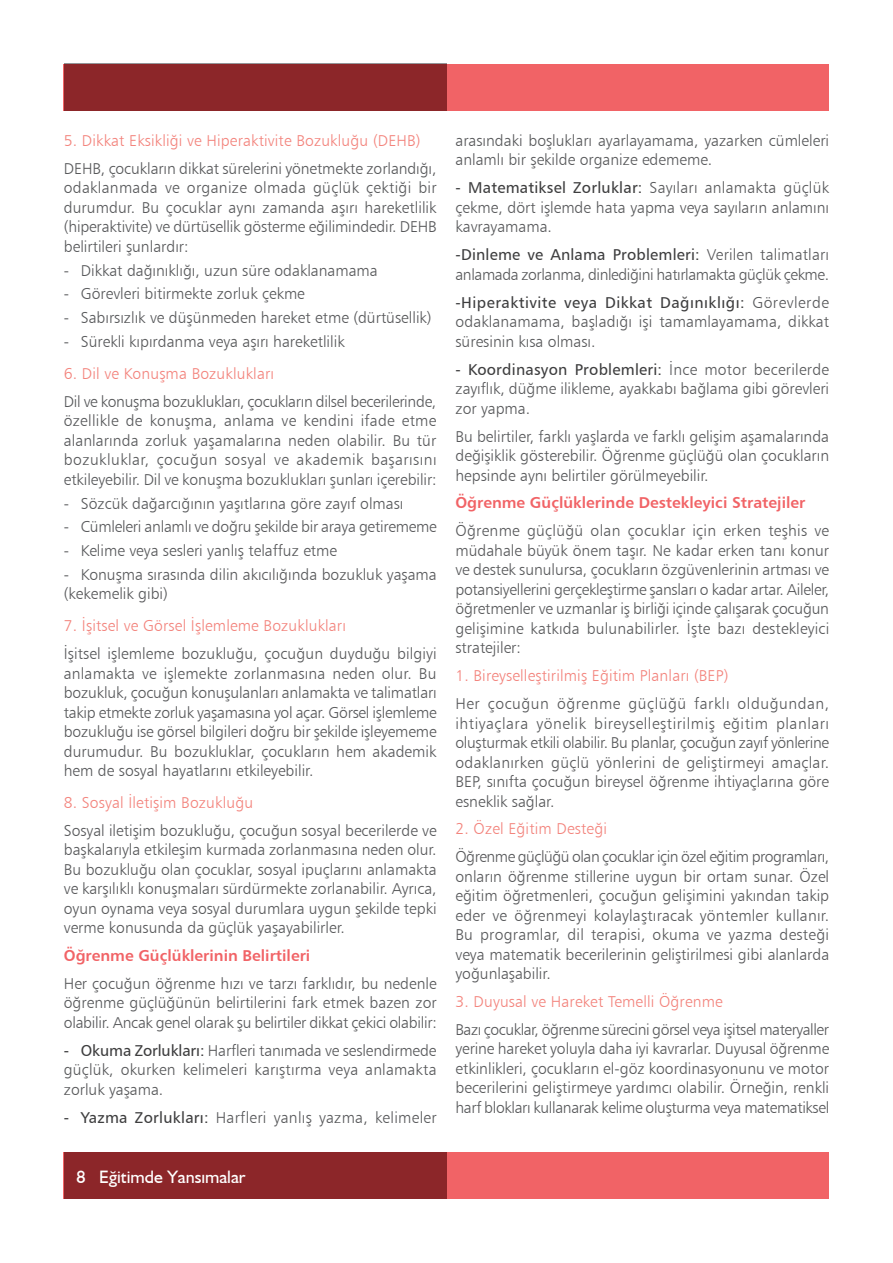
<style>
.page{position:relative;width:893px;height:1263px;background:#fff}
.page>*{position:absolute;margin:0;border:0;box-sizing:border-box;transform-origin:0 0}
.t1{font:18px "Humanist 521 BT";color:#fff}
.t2{font:15.75px/19.5px "Humanist 777 BT Light B";color:#57585a;text-align:justify}
.t3{font:15.75px "Humanist 777 BT Light B";letter-spacing:.01em;color:#f3837c}
.t4{font:15.75px "Humanist 777 BT Roman B";letter-spacing:.015em;color:#3e3e3f}
.t5{font:15.75px "Humanist 777 BT Bold B";color:#f16366}
.t6{font:15.75px "Humanist 777 BT Light B";letter-spacing:-.025em;color:#57585a}
.t7{font:15.75px "Humanist 777 BT Light B";letter-spacing:.02em;color:#57585a}
.s1{font-family:"Humanist 777 BT Roman B";color:#3e3e3f}
.s2{font-family:"Humanist 777 BT Light B";color:#57585a}
</style>
<div class="page">
<div style="left:64px;top:1152px;width:765px;height:47px;background:#f16366"></div>
<div style="left:64px;top:64px;width:765px;height:47px;background:#f16366"></div>
<div style="left:64px;top:1152px;width:382px;height:47px;background:#8c2629"></div>
<div style="left:64px;top:64px;width:382px;height:47px;background:#8c2629"></div>
<p class="t3" style="left:64px;top:131px;width:358px">5. Dikkat Eksikliği ve Hiperaktivite Bozukluğu (DEHB)</p>
<p class="t2" style="left:64px;top:158px;width:374px">DEHB, çocukların dikkat sürelerini yönetmekte zorlandığı, odaklanmada ve organize olmada güçlük çektiği bir durumdur. Bu çocuklar aynı zamanda aşırı hareketlilik (hiperaktivite) ve dürtüsellik gösterme eğilimindedir. DEHB belirtileri şunlardır:</p>
<p class="t2" style="left:64px;top:260px;width:315px">- Dikkat dağınıklığı, uzun süre odaklanamama</p>
<p class="t2" style="left:64px;top:284px;width:243px">- Görevleri bitirmekte zorluk çekme</p>
<p class="t2" style="left:64px;top:308px;width:369px">- Sabırsızlık ve düşünmeden hareket etme (dürtüsellik)</p>
<p class="t2" style="left:64px;top:331px;width:282px">- Sürekli kıpırdanma veya aşırı hareketlilik</p>
<p class="t3" style="left:64px;top:364px;width:212px">6. Dil ve Konuşma Bozuklukları</p>
<p class="t2" style="left:64px;top:391px;width:374px">Dil ve konuşma bozuklukları, çocukların dilsel becerilerinde, özellikle de konuşma, anlama ve kendini ifade etme alanlarında zorluk yaşamalarına neden olabilir. Bu tür bozukluklar, çocuğun sosyal ve akademik başarısını etkileyebilir. Dil ve konuşma bozuklukları şunları içerebilir:</p>
<p class="t2" style="left:64px;top:493px;width:341px">- Sözcük dağarcığının yaşıtlarına göre zayıf olması</p>
<p class="t2" style="left:64px;top:517px;width:375px">- Cümleleri anlamlı ve doğru şekilde bir araya getirememe</p>
<p class="t2" style="left:64px;top:540px;width:275px">- Kelime veya sesleri yanlış telaffuz etme</p>
<p class="t2" style="left:64px;top:564px;width:374px">- Konuşma sırasında dilin akıcılığında bozukluk yaşama (kekemelik gibi)</p>
<p class="t3" style="left:64px;top:616px;width:284px">7. İşitsel ve Görsel İşlemleme Bozuklukları</p>
<p class="t2" style="left:64px;top:644px;width:374px">İşitsel işlemleme bozukluğu, çocuğun duyduğu bilgiyi anlamakta ve işlemekte zorlanmasına neden olur. Bu bozukluk, çocuğun konuşulanları anlamakta ve talimatları takip etmekte zorluk yaşamasına yol açar. Görsel işlemleme bozukluğu ise görsel bilgileri doğru bir şekilde işleyememe durumudur. Bu bozukluklar, çocukların hem akademik hem de sosyal hayatlarını etkileyebilir.</p>
<p class="t3" style="left:64px;top:793px;width:191px">8. Sosyal İletişim Bozukluğu</p>
<p class="t2" style="left:64px;top:820px;width:374px">Sosyal iletişim bozukluğu, çocuğun sosyal becerilerde ve başkalarıyla etkileşim kurmada zorlanmasına neden olur.<br>Bu bozukluğu olan çocuklar, sosyal ipuçlarını anlamakta ve karşılıklı konuşmaları sürdürmekte zorlanabilir. Ayrıca, oyun oynama veya sosyal durumlara uygun şekilde tepki verme konusunda da güçlük yaşayabilirler.</p>
<p class="t5" style="left:64px;top:945px;width:248px">Öğrenme Güçlüklerinin Belirtileri</p>
<p class="t2" style="left:64px;top:973px;width:374px">Her çocuğun öğrenme hızı ve tarzı farklıdır, bu nedenle öğrenme güçlüğünün belirtilerini fark etmek bazen zor olabilir. Ancak genel olarak şu belirtiler dikkat çekici olabilir:</p>
<p class="t2" style="left:64px;top:1040px;width:374px"><span class="s1">- Okuma Zorlukları:</span> Harfleri tanımada ve seslendirmede güçlük, okurken kelimeleri karıştırma veya anlamakta zorluk yaşama.</p>
<p class="t7" style="left:64px;top:1108px;width:374px"><span class="s1">- Yazma Zorlukları:</span> Harfleri yanlış yazma, kelimeler</p>
<p class="t1" style="left:77px;top:1166px;width:171px">8 Eğitimde Yansımalar</p>
<p class="t1" style="left:77px;top:1166px;width:180px">10 Eğ timde Yansımalar</p>
<p class="t2" style="left:455px;top:130px;width:375px">arasındaki boşlukları ayarlayamama, yazarken cümleleri anlamlı bir şekilde organize edememe.</p>
<p class="t4" style="left:455px;top:178px;width:375px">- Matematiksel Zorluklar: <span class="s2">Sayıları anlamakta güçlük</span></p>
<p class="t2" style="left:455px;top:197px;width:375px">çekme, dört işlemde hata yapma veya sayıların anlamını kavrayamama.</p>
<p class="t4" style="left:455px;top:245px;width:375px">-Dinleme ve Anlama Problemleri: <span class="s2">Verilen talimatları</span></p>
<p class="t6" style="left:455px;top:265px;width:375px">anlamada zorlanma, dinlediğini hatırlamakta güçlük çekme.</p>
<p class="t4" style="left:455px;top:293px;width:375px">-Hiperaktivite veya Dikkat Dağınıklığı: <span class="s2">Görevlerde</span></p>
<p class="t2" style="left:455px;top:312px;width:375px">odaklanamama, başladığı işi tamamlayamama, dikkat süresinin kısa olması.</p>
<p class="t4" style="left:455px;top:360px;width:375px">- Koordinasyon Problemleri: <span class="s2">İnce motor becerilerde</span></p>
<p class="t2" style="left:455px;top:379px;width:375px">zayıflık, düğme ilikleme, ayakkabı bağlama gibi görevleri zor yapma.</p>
<p class="t2" style="left:455px;top:426px;width:375px">Bu belirtiler, farklı yaşlarda ve farklı gelişim aşamalarında değişiklik gösterebilir. Öğrenme güçlüğü olan çocukların hepsinde aynı belirtiler görülmeyebilir.</p>
<p class="t5" style="left:455px;top:493px;width:351px">Öğrenme Güçlüklerinde Destekleyici Stratejiler</p>
<p class="t2" style="left:455px;top:521px;width:375px">Öğrenme güçlüğü olan çocuklar için erken teşhis ve müdahale büyük önem taşır. Ne kadar erken tanı konur ve destek sunulursa, çocukların özgüvenlerinin artması ve potansiyellerini gerçekleştirme şansları o kadar artar. Aileler, öğretmenler ve uzmanlar iş birliği içinde çalışarak çocuğun gelişimine katkıda bulunabilirler. İşte bazı destekleyici stratejiler:</p>
<p class="t3" style="left:455px;top:666px;width:274px">1. Bireyselleştirilmiş Eğitim Planları (BEP)</p>
<p class="t2" style="left:455px;top:693px;width:375px">Her çocuğun öğrenme güçlüğü farklı olduğundan, ihtiyaçlara yönelik bireyselleştirilmiş eğitim planları oluşturmak etkili olabilir. Bu planlar, çocuğun zayıf yönlerine odaklanırken güçlü yönlerini de geliştirmeyi amaçlar.<br>BEP, sınıfta çocuğun bireysel öğrenme ihtiyaçlarına göre esneklik sağlar.</p>
<p class="t3" style="left:455px;top:819px;width:153px">2. Özel Eğitim Desteği</p>
<p class="t2" style="left:455px;top:846px;width:375px">Öğrenme güçlüğü olan çocuklar için özel eğitim programları, onların öğrenme stillerine uygun bir ortam sunar. Özel eğitim öğretmenleri, çocuğun gelişimini yakından takip eder ve öğrenmeyi kolaylaştıracak yöntemler kullanır.<br>Bu programlar, dil terapisi, okuma ve yazma desteği veya matematik becerilerinin geliştirilmesi gibi alanlarda yoğunlaşabilir.</p>
<p class="t3" style="left:455px;top:991px;width:269px">3. Duyusal ve Hareket Temelli Öğrenme</p>
<p class="t2" style="left:455px;top:1019px;width:375px">Bazı çocuklar, öğrenme sürecini görsel veya işitsel materyaller yerine hareket yoluyla daha iyi kavrarlar. Duyusal öğrenme etkinlikleri, çocukların el-göz koordinasyonunu ve motor becerilerini geliştirmeye yardımcı olabilir. Örneğin, renkli harf blokları kullanarak kelime oluşturma veya matematiksel</p>
</div>
